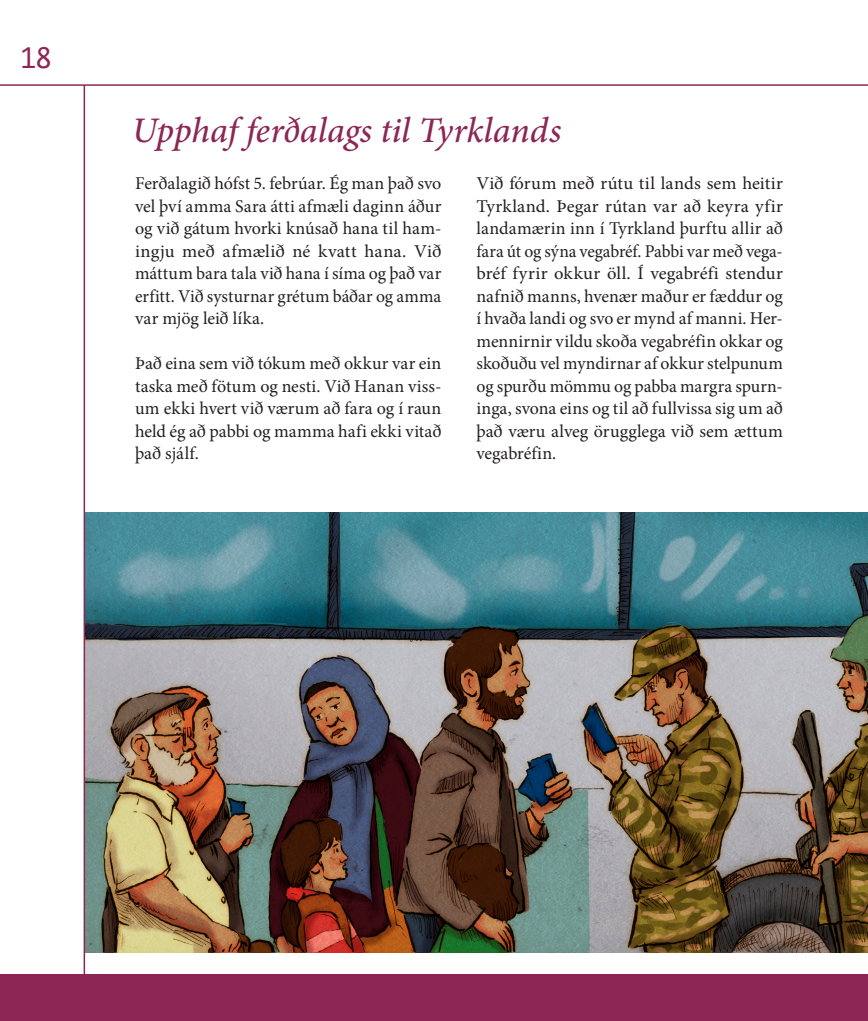
<style>
.page{position:relative;width:868px;height:1021px;background:#fff}
.page>*{position:absolute;margin:0;border:0;box-sizing:border-box;transform-origin:0 0}
.t1{font:italic 500 36px "Minion Pro";letter-spacing:-.005em;color:#8c2755}
.t2{font:27px "Monaco";color:#8c2755}
.t3{font:18px/22.5px "Minion Pro";color:#231f20;text-align:justify}
.s1{color:#fff}
</style>
<div class="page">
<hr style="left:0;top:84px;width:867px;height:2px;background:#8c2755">
<div style="left:0;top:974px;width:867px;height:46px;background:#8c2755"></div>
<img style="left:85px;top:512px;width:782px;height:440px">
<hr style="left:84px;top:85px;width:1px;height:893px;background:#8c2755">
<h2 class="t2" style="left:20px;top:34px;width:46px">18<span class="s1">.</span></h2>
<h1 class="t1" style="left:132px;top:106px;width:431px">Upphaf ferðalags til Tyrklands</h1>
<p class="t3" style="left:135px;top:172px;width:308px">Ferðalagið hófst 5. febrúar. Ég man það svo vel því amma Sara átti afmæli daginn áður og við gátum hvorki knúsað hana til ham&shy;ingju með afmælið né kvatt hana. Við máttum bara tala við hana í síma og það var erfitt. Við systurnar grétum báðar og amma var mjög leið líka.</p>
<p class="t3" style="left:135px;top:352px;width:308px">Það eina sem við tókum með okkur var ein taska með fötum og nesti. Við Hanan viss&shy;um ekki hvert við værum að fara og í raun held ég að pabbi og mamma hafi ekki vitað það sjálf.</p>
<p class="t3" style="left:476px;top:172px;width:308px">Við fórum með rútu til lands sem heitir Tyrkland. Þegar rútan var að keyra yfir landamærin inn í Tyrkland þurftu allir að fara út og sýna vegabréf. Pabbi var með vega&shy;bréf fyrir okkur öll. Í vegabréfi stendur nafnið manns, hvenær maður er fæddur og í hvaða landi og svo er mynd af manni. Her&shy;mennirnir vildu skoða vegabréfin okkar og skoðuðu vel myndirnar af okkur stelpunum og spurðu mömmu og pabba margra spurn&shy;inga, svona eins og til að fullvissa sig um að það væru alveg örugglega við sem ættum vegabréfin.</p>
</div>
